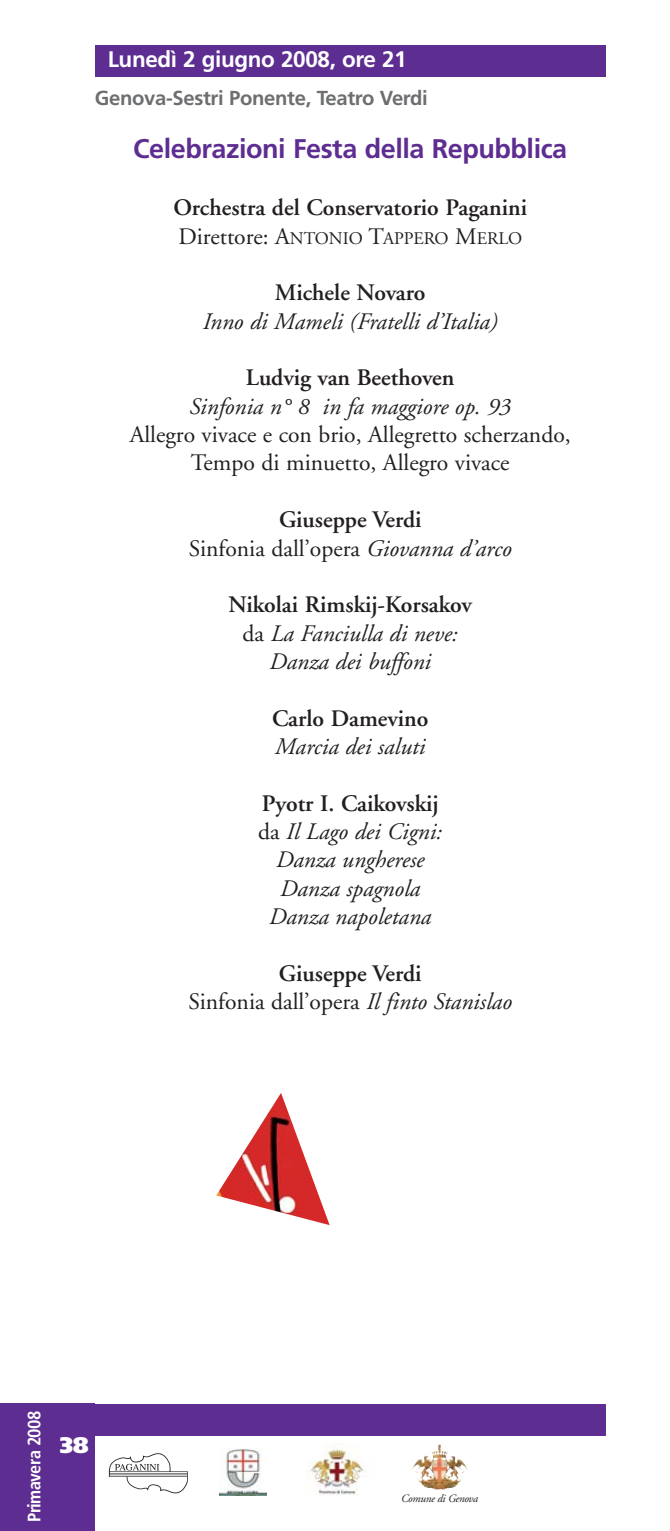
<style>
.page{position:relative;width:670px;height:1531px;background:#fff}
.page>*{position:absolute;margin:0;border:0;box-sizing:border-box;transform-origin:0 0}
.t1{font:700 27px "Frutiger";letter-spacing:-.015em;color:#5e2d91}
.t2{font:italic 23.62px/28.3px "Adobe Garamond";color:#231f20;text-align:center}
.t3{font:23.62px/28.3px "Adobe Garamond";color:#231f20;text-align:center}
.t4{font:600 23.62px "Adobe Garamond";color:#231f20}
.t5{font:700 22.5px "Frutiger";letter-spacing:-.015em;color:#fff}
.t6{font:900 22.5px "Frutiger";color:#fff}
.t7{font:700 20.25px "Frutiger";letter-spacing:-.015em;color:#6d6e70}
.t8{font:700 condensed 18px "Frutiger";letter-spacing:-.03em;color:#fff}
.t9{font:17.78px "Adobe Garamond";color:#231f20}
.t10{font:italic 11.25px "Adobe Garamond";letter-spacing:-.025em;color:#231f20}
.s1{font-size:23.62px}
.s2{font-weight:600}
.s3{font-style:italic}
.s4{font-weight:600;font-style:normal}
.s5{font-style:normal}
</style>
<div class="page">
<img style="left:306px;top:1443px;width:58px;height:52px">
<div style="left:0;top:1404px;width:95px;height:127px;background:#5e2d91"></div>
<div style="left:95px;top:1404px;width:510px;height:31px;background:#5e2d91"></div>
<div style="left:95px;top:45px;width:510px;height:32px;background:#5e2d91"></div>
<img style="left:108px;top:1453px;width:80px;height:41px">
<img style="left:219px;top:1448px;width:48px;height:47px">
<img style="left:412px;top:1450px;width:26px;height:21px">
<img style="left:216px;top:1093px;width:114px;height:132px">
<p class="t5" style="left:108px;top:50px;width:300px">Lunedì 2 giugno 2008, ore 21</p>
<p class="t7" style="left:95px;top:90px;width:334px">Genova-Sestri Ponente, Teatro Verdi</p>
<p class="t1" style="left:133px;top:137px;width:435px">Celebrazioni Festa della Repubblica</p>
<p class="t4" style="left:173px;top:198px;width:355px">Orchestra del Conservatorio Paganini</p>
<p class="t9" style="left:179px;top:231px;width:345px"><span class="s1">Direttore: A</span>NTONIO <span class="s1">T</span>APPERO <span class="s1">M</span>ERLO</p>
<p class="t4" style="left:275px;top:283px;width:152px">Michele Novaro</p>
<p class="t2" style="left:203px;top:309px;width:296px">Inno di Mameli (Fratelli d’Italia)</p>
<p class="t4" style="left:246px;top:368px;width:210px">Ludvig van Beethoven</p>
<p class="t2" style="left:189px;top:394px;width:323px">Sinfonia n° 8 in fa maggiore op. 93</p>
<p class="t3" style="left:130px;top:423px;width:442px">Allegro vivace e con brio, Allegretto scherzando,<br>Tempo di minuetto, Allegro vivace</p>
<p class="t3" style="left:189px;top:508px;width:324px"><span class="s2">Giuseppe Verdi<br></span>Sinfonia dall’opera <span class="s3">Giovanna d’arco</span></p>
<p class="t2" style="left:228px;top:593px;width:245px"><span class="s4">Nikolai Rimskij-Korsakov </span><span class="s5">da</span> La Fanciulla di neve:<br>Danza dei buffoni</p>
<p class="t4" style="left:272px;top:708px;width:158px">Carlo Damevino</p>
<p class="t2" style="left:275px;top:734px;width:152px">Marcia dei saluti</p>
<p class="t2" style="left:258px;top:791px;width:185px"><span class="s4">Pyotr I. Caikovskij </span><span class="s5">da</span> Il Lago dei Cigni:<br>Danza ungherese<br>Danza spagnola<br>Danza napoletana</p>
<p class="t3" style="left:188px;top:961px;width:325px"><span class="s2">Giuseppe Verdi<br></span>Sinfonia dall’opera <span class="s3">Il finto Stanislao</span></p>
<p class="t8" style="left:27px;top:1522px;width:113px;rotate:-90deg">Primavera 2008</p>
<p class="t6" style="left:60px;top:1435px;width:30px">38</p>
<p class="t10" style="left:401px;top:1494px;width:78px">Comune di Genova</p>
</div>
